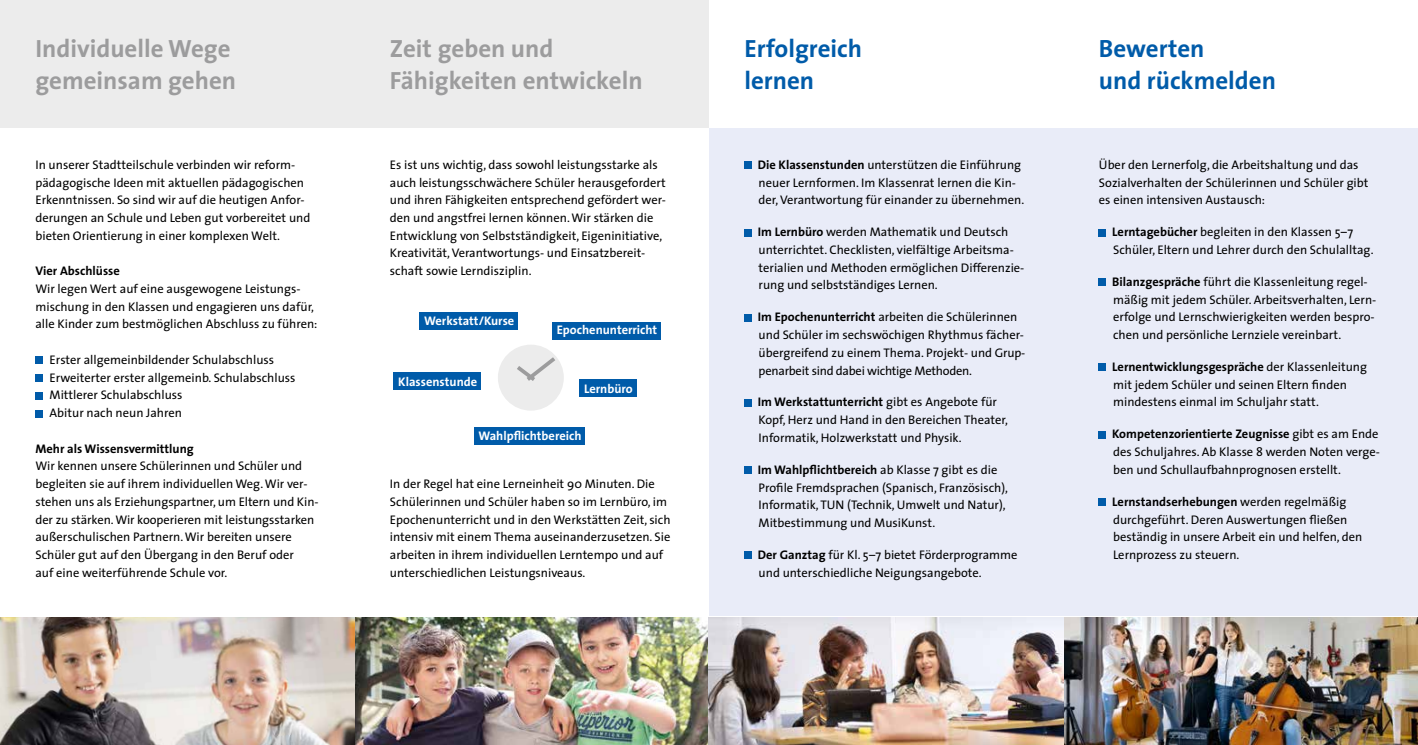
<style>
.page{position:relative;width:1418px;height:745px;background:#fff}
.page>*{position:absolute;margin:0;border:0;box-sizing:border-box;transform-origin:0 0}
.t1{font:700 25px/31.9px "The Sans";color:#9c9c9d}
.t2{font:700 25px/31.9px "The Sans";color:#005ba9}
.t3{font:12.5px/17.8px "The Sans";color:#000}
.t4{font:700 12.5px "The Sans";color:#fff}
.t5{font:700 12.5px "The Sans";color:#000}
.s1{font-weight:700}
</style>
<div class="page">
<img style="left:0;top:617px;width:1417px;height:127px">
<img style="left:709px;top:617px;width:354px;height:127px">
<div style="left:709px;top:128px;width:354px;height:487px;background:#e9ecf8"></div>
<div style="left:1063px;top:128px;width:354px;height:487px;background:#e9ecf8"></div>
<div style="left:354px;top:0;width:355px;height:128px;background:#ececec"></div>
<div style="left:0;top:0;width:354px;height:128px;background:#ececec"></div>
<div style="left:1098px;top:229px;width:8px;height:7px;background:#005ba9"></div>
<div style="left:1098px;top:278px;width:8px;height:7px;background:#005ba9"></div>
<div style="left:1098px;top:363px;width:8px;height:8px;background:#005ba9"></div>
<div style="left:1098px;top:431px;width:8px;height:7px;background:#005ba9"></div>
<div style="left:1098px;top:498px;width:8px;height:7px;background:#005ba9"></div>
<div style="left:498px;top:344px;width:66px;height:66px;background:#ececec;border-radius:50%"></div>
<svg style="left:517px;top:353px;width:42px;height:28px"></svg>
<div style="left:393px;top:372px;width:88px;height:18px;background:#005ba9"></div>
<div style="left:579px;top:379px;width:58px;height:18px;background:#005ba9"></div>
<div style="left:474px;top:427px;width:111px;height:17px;background:#005ba9"></div>
<div style="left:552px;top:321px;width:109px;height:18px;background:#005ba9"></div>
<div style="left:419px;top:311px;width:98px;height:18px;background:#005ba9"></div>
<div style="left:35px;top:356px;width:8px;height:7px;background:#005ba9"></div>
<div style="left:35px;top:374px;width:8px;height:7px;background:#005ba9"></div>
<div style="left:35px;top:392px;width:8px;height:7px;background:#005ba9"></div>
<div style="left:35px;top:410px;width:8px;height:7px;background:#005ba9"></div>
<div style="left:744px;top:161px;width:7px;height:8px;background:#005ba9"></div>
<div style="left:744px;top:229px;width:7px;height:7px;background:#005ba9"></div>
<div style="left:744px;top:314px;width:7px;height:7px;background:#005ba9"></div>
<div style="left:744px;top:399px;width:7px;height:7px;background:#005ba9"></div>
<div style="left:744px;top:466px;width:7px;height:7px;background:#005ba9"></div>
<div style="left:744px;top:551px;width:7px;height:7px;background:#005ba9"></div>
<h1 class="t1" style="left:35px;top:32px;width:202px">Individuelle Wege gemeinsam gehen</h1>
<p class="t3" style="left:35px;top:155px;width:276px">In unserer Stadtteilschule verbinden wir reform&shy;pädagogische Ideen mit aktuellen pädagogischen Erkenntnissen. So sind wir auf die heutigen Anfor&shy;derungen an Schule und Leben gut vorbereitet und bieten Orientierung in einer komplexen Welt.</p>
<p class="t5" style="left:35px;top:260px;width:86px">Vier Abschlüsse</p>
<p class="t3" style="left:35px;top:279px;width:283px">Wir legen Wert auf eine ausgewogene Leistungs&shy;mischung in den Klassen und engagieren uns dafür, alle Kinder zum bestmöglichen Abschluss zu führen:</p>
<p class="t3" style="left:50px;top:350px;width:247px">Erster allgemeinbildender Schulabschluss Erweiterter erster allgemeinb. Schulabschluss Mittlerer Schulabschluss<br>Abitur nach neun Jahren</p>
<p class="t5" style="left:35px;top:437px;width:160px">Mehr als Wissensvermittlung</p>
<p class="t3" style="left:35px;top:456px;width:285px">Wir kennen unsere Schülerinnen und Schüler und begleiten sie auf ihrem individuellen Weg. Wir ver&shy;stehen uns als Erziehungspartner, um Eltern und Kin&shy;der zu stärken. Wir kooperieren mit leistungsstarken außerschulischen Partnern. Wir bereiten unsere Schüler gut auf den Übergang in den Beruf oder<br>auf eine weiterführende Schule vor.</p>
<h1 class="t1" style="left:390px;top:32px;width:254px">Zeit geben und<br>Fähigkeiten entwickeln</h1>
<p class="t3" style="left:390px;top:155px;width:277px">Es ist uns wichtig, dass sowohl leistungsstarke als auch leistungsschwächere Schüler herausgefordert und ihren Fähigkeiten entsprechend gefördert wer&shy;den und angstfrei lernen können. Wir stärken die Entwicklung von Selbstständigkeit, Eigeninitiative, Kreativität, Verantwortungs- und Einsatzbereit&shy;schaft sowie Lerndisziplin.</p>
<p class="t4" style="left:424px;top:310px;width:92px">Werkstatt/Kurse</p>
<p class="t4" style="left:398px;top:371px;width:80px">Klassenstunde</p>
<p class="t4" style="left:557px;top:319px;width:102px">Epochenunterricht</p>
<p class="t4" style="left:584px;top:377px;width:50px">Lernbüro</p>
<p class="t4" style="left:478px;top:425px;width:105px">Wahlpflichtbereich</p>
<p class="t3" style="left:390px;top:474px;width:282px">In der Regel hat eine Lerneinheit 90 Minuten. Die Schülerinnen und Schüler haben so im Lernbüro, im Epochenunterricht und in den Werkstätten Zeit, sich intensiv mit einem Thema auseinanderzusetzen. Sie arbeiten in ihrem individuellen Lerntempo und auf unterschiedlichen Leistungsniveaus.</p>
<h1 class="t2" style="left:744px;top:32px;width:119px">Erfolgreich lernen</h1>
<h1 class="t2" style="left:1098px;top:32px;width:178px">Bewerten<br>und rückmelden</h1>
<p class="t3" style="left:757px;top:155px;width:268px"><span class="s1">Die Klassenstunden</span> unterstützen die Einführung neuer Lernformen. Im Klassenrat lernen die Kin&shy;der, Verantwortung für einander zu übernehmen.</p>
<p class="t3" style="left:757px;top:222px;width:268px"><span class="s1">Im Lernbüro</span> werden Mathematik und Deutsch unterrichtet. Checklisten, vielfältige Arbeitsma&shy;terialien und Methoden ermöglichen Differenzie&shy;rung und selbstständiges Lernen.</p>
<p class="t3" style="left:757px;top:307px;width:269px"><span class="s1">Im Epochenunterricht</span> arbeiten die Schülerinnen und Schüler im sechswöchigen Rhythmus fächer&shy;übergreifend zu einem Thema. Projekt- und Grup&shy;penarbeit sind dabei wichtige Methoden.</p>
<p class="t3" style="left:757px;top:392px;width:252px"><span class="s1">Im Werkstattunterricht</span> gibt es Angebote für<br>Kopf, Herz und Hand in den Bereichen Theater,<br>Informatik, Holzwerkstatt und Physik.</p>
<p class="t3" style="left:757px;top:460px;width:252px"><span class="s1">Im Wahlpflichtbereich</span> ab Klasse 7 gibt es die Profile Fremdsprachen (Spanisch, Französisch), Informatik, TUN (Technik, Umwelt und Natur), Mitbestimmung und MusiKunst.</p>
<p class="t3" style="left:757px;top:545px;width:261px"><span class="s1">Der Ganztag</span> für Kl. 5–7 bietet Förderprogramme und unterschiedliche Neigungsangebote.</p>
<p class="t3" style="left:1098px;top:155px;width:271px">Über den Lernerfolg, die Arbeitshaltung und das<br>Sozialverhalten der Schülerinnen und Schüler gibt es einen intensiven Austausch:</p>
<p class="t3" style="left:1112px;top:222px;width:263px"><span class="s1">Lerntagebücher</span> begleiten in den Klassen 5–7<br>Schüler, Eltern und Lehrer durch den Schulalltag.</p>
<p class="t3" style="left:1112px;top:272px;width:265px"><span class="s1">Bilanzgespräche</span> führt die Klassenleitung regel&shy;mäßig mit jedem Schüler. Arbeitsverhalten, Lern&shy;erfolge und Lernschwierigkeiten werden bespro&shy;chen und persönliche Lernziele vereinbart.</p>
<p class="t3" style="left:1112px;top:357px;width:256px"><span class="s1">Lernentwicklungsgespräche</span> der Klassenleitung mit jedem Schüler und seinen Eltern finden mindestens einmal im Schuljahr statt.</p>
<p class="t3" style="left:1112px;top:424px;width:269px;text-align:justify"><span class="s1">Kompetenzorientierte Zeugnisse</span> gibt es am Ende des Schuljahres. Ab Klasse 8 werden Noten verge&shy;ben und Schullaufbahnprognosen erstellt.</p>
<p class="t3" style="left:1112px;top:492px;width:251px"><span class="s1">Lernstandserhebungen</span> werden regelmäßig durchgeführt. Deren Auswertungen fließen beständig in unsere Arbeit ein und helfen, den Lernprozess zu steuern.</p>
</div>
